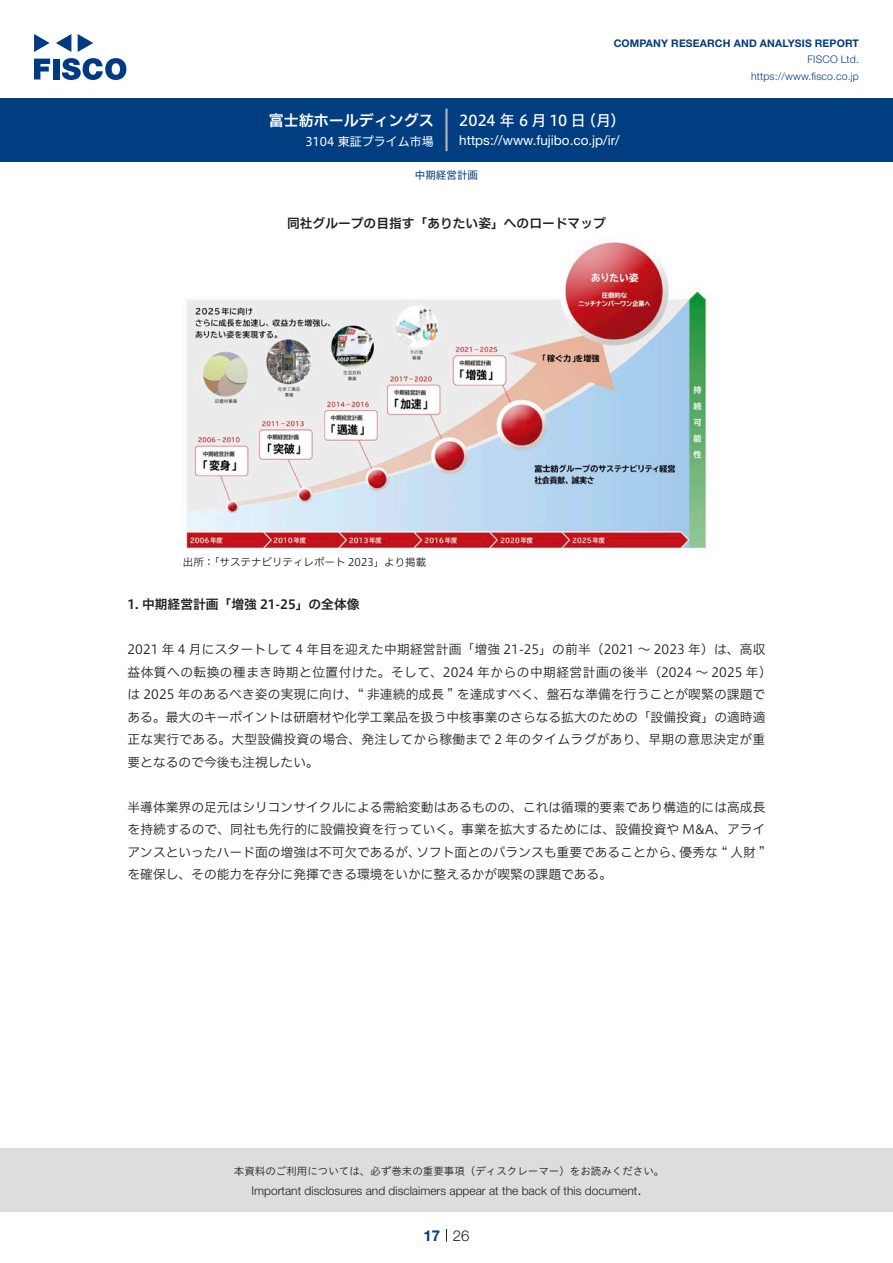
<style>
.page{position:relative;width:893px;height:1263px;background:#fff}
.page>*{position:absolute;margin:0;border:0;box-sizing:border-box;transform-origin:0 0}
.t1{font:15px "Hiragino UD Sans F Std N W5";color:#fff}
.t2{font:15px "Hiragino UD Sans F Std N W6";color:#fff}
.t3{font:300 15px "Helvetica Neue LT Std";color:#231f20}
.t4{font:700 15px "Helvetica Neue LT Std";color:#003d81}
.t5{font:13.5px "Helvetica Neue LT Std";color:#fff}
.本文{font:12.75px/22.5px "Hiragino UD Sans F Std N W3";color:#231f20}
.チャートタイトル{font:12.75px "Hiragino UD Sans F Std N W6";color:#231f20}
.小タイトル{font:12.75px "Hiragino UD Sans F Std N W6";color:#231f20}
.t6{font:300 12px "Helvetica Neue LT Std";color:#231f20}
.t7{font:12px "Hiragino UD Sans F Std N W4";color:#fff}
.t8{font:10.5px "Hiragino UD Sans Std W3";color:#231f20}
.t9{font:700 10.5px "Helvetica Neue LT Std";letter-spacing:.015em;color:#003d81}
.t10{font:300 10.5px/16.5px "Helvetica Neue LT Std";letter-spacing:.015em;color:#003d81;text-align:right}
.表組み基本スタイル{font:10.5px "Hiragino UD Sans F Std N W3";color:#231f20}
.ヘッダー{font:10.5px "Hiragino UD Sans F Std N W4";color:#003d81}
</style>
<div class="page">
<div style="left:0;top:1148px;width:893px;height:64px;background:#ddd"></div>
<svg style="left:34px;top:59px;width:16px;height:20px"></svg>
<div style="left:53px;top:59px;width:6px;height:20px;background:#003a83"></div>
<svg style="left:62px;top:58px;width:64px;height:22px"></svg>
<svg style="left:34px;top:34px;width:16px;height:18px"></svg>
<svg style="left:78px;top:34px;width:15px;height:18px"></svg>
<svg style="left:56px;top:34px;width:15px;height:18px"></svg>
<div style="left:0;top:98px;width:893px;height:64px;background:#003d81"></div>
<hr style="left:445px;top:109px;width:3px;height:42px;background:#b5b5b6">
<svg style="left:446px;top:1229px;width:1px;height:13px"></svg>
<img style="left:185px;top:242px;width:522px;height:307px">
<p class="t2" style="left:269px;top:109px;width:167px">富士紡ホールディングス</p>
<p class="t7" style="left:305px;top:132px;width:130px">3104 東証プライム市場</p>
<p class="t9" style="left:614px;top:37px;width:247px">COMPANY RESEARCH AND ANALYSIS REPORT</p>
<p class="t10" style="left:751px;top:51px;width:109px">FISCO Ltd. https://www.fisco.co j p.</p>
<p class="t1" style="left:581px;top:109px;width:46px">（月(</p>
<p class="t1" style="left:459px;top:109px;width:128px">2024 年 6 月 10 日</p>
<p class="t5" style="left:459px;top:132px;width:162px">https://www.fujibo. c o j p. /i r/</p>
<p class="ヘッダー" style="left:415px;top:167px;width:64px">中期経営計画</p>
<p class="チャートタイトル" style="left:287px;top:214px;width:320px">同社グループの目指す「ありたい姿」へのロードマップ</p>
<p class="表組み基本スタイル" style="left:183px;top:554px;width:245px">出所「：サステナビリティレポート 2023」より掲載</p>
<p class="小タイトル" style="left:128px;top:595px;width:233px">1. 中期経営計画「増強 21-25」の全体像</p>
<p class="本文" style="left:128px;top:637px;width:646px">2021 年 4 月にスタートして 4 年目を迎えた中期経営計画「増強 21-25」の前半（2021 〜 2023 年）は、高収益体質への転換の種まき時期と位置付けた。そして、2024 年からの中期経営計画の後半（2024 〜 2025 年(は 2025 年のあるべき姿の実現に向け、“ 非連続的成長 ” を達成すべく、盤石な準備を行うことが喫緊の課題である。最大のキーポイントは研磨材や化学工業品を扱う中核事業のさらなる拡大のための「設備投資」の適時適正な実行である。大型設備投資の場合、発注してから稼働まで 2 年のタイムラグがあり、早期の意思決定が重要となるので今後も注視したい。</p>
<p class="本文" style="left:128px;top:795px;width:639px;text-align:right">半導体業界の足元はシリコンサイクルによる需給変動はあるものの、これは循環的要素であり構造的には高成長を持続するので、同社も先行的に設備投資を行っていく。事業を拡大するためには、設備投資や M&amp;A、アライ優秀な “ 人財 “</p>
<p class="本文" style="left:128px;top:840px;width:486px">アンスといったハード面の増強は不可欠であるが、<br>を確保し、その能力を存分に発揮できる環境をいかに整えるかが喫緊の課題である。</p>
<p class="本文" style="left:416px;top:840px;width:269px">ソフト面とのバランスも重要であることから、</p>
<p class="t8" style="left:234px;top:1163px;width:432px">本資料のご利用については、必ず巻末の重要事項（ディスクレーマー）をお読みください。</p>
<p class="t3" style="left:637px;top:1180px;width:6px">.</p>
<p class="t6" style="left:251px;top:1183px;width:387px">Important disclosures and disclaimers appear at the back of this document</p>
<p class="t4" style="left:423px;top:1226px;width:18px">17</p>
<p class="t3" style="left:453px;top:1226px;width:18px">26</p>
</div>
